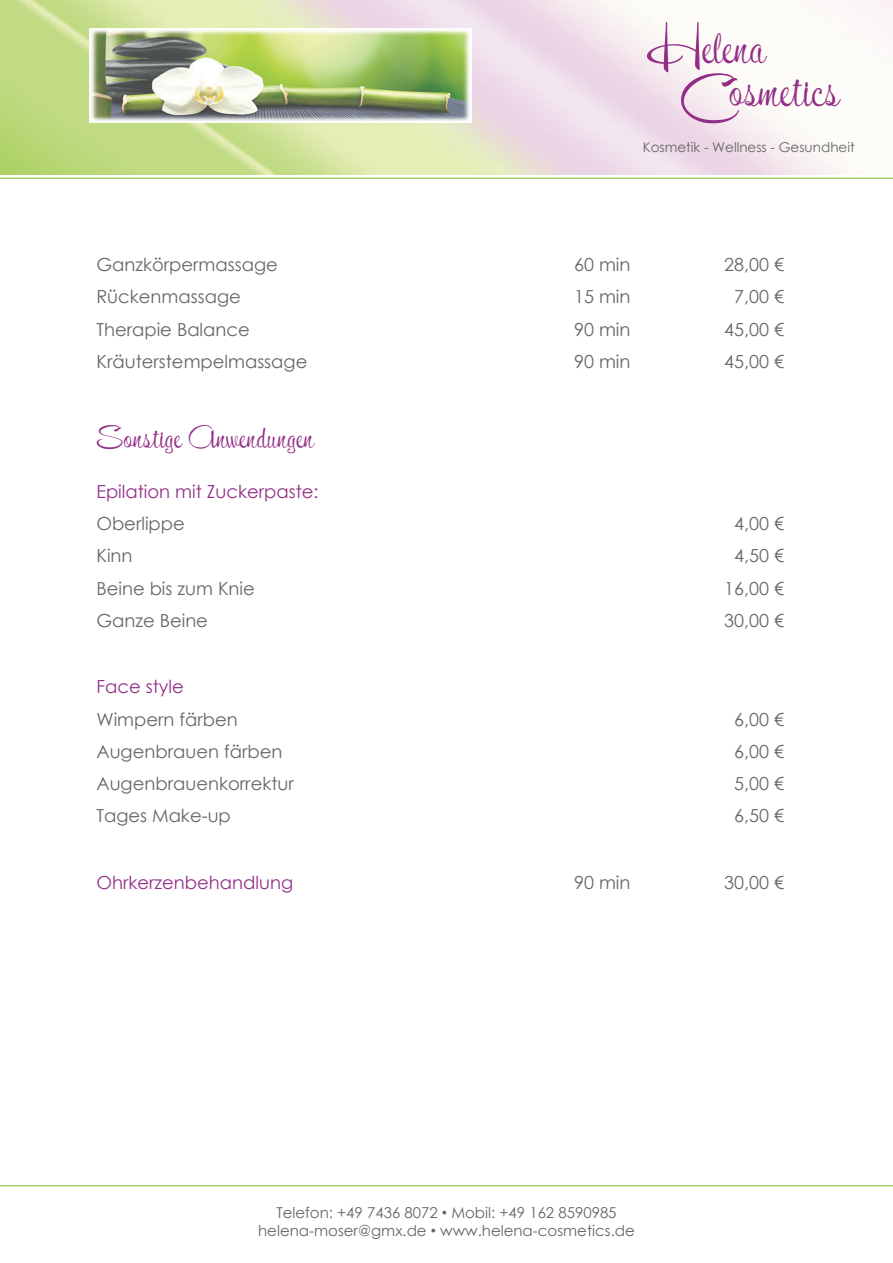
<style>
.page{position:relative;width:893px;height:1263px;background:#fff}
.page>*{position:absolute;margin:0;border:0;box-sizing:border-box;transform-origin:0 0}
.t1{font:57px/51.6px "Kon Tiki Enchanted JF";color:#922e86;text-align:center}
.t2{font:42px/43px "Kon Tiki Enchanted JF";color:#922e86}
.t3{font:27px "Kon Tiki Enchanted JF";color:#922e86}
.t4{font:18px "Century Gothic";color:#666}
.t5{font:18px "Century Gothic";color:#922e86}
.t6{font:15px/18px "Century Gothic";color:#666;text-align:center}
.t7{font:13.5px "Century Gothic";color:#666}
.s1{font-family:"Arial"}
</style>
<div class="page">
<img style="left:0;top:0;width:893px;height:174px">
<img style="left:89px;top:28px;width:382px;height:95px">
<hr style="left:0;top:1185px;width:893px;height:1px;background:#abcc6c">
<hr style="left:0;top:177px;width:893px;height:2px;background:#abcc6c">
<h1 class="t1" style="left:646px;top:20px;width:92px">H<br>C</h1>
<h2 class="t2" style="left:729px;top:25px;width:112px;text-indent:-27px">elena osmetics</h2>
<p class="t7" style="left:643px;top:137px;width:213px">Kosmetik - Wellness - Gesundheit</p>
<p class="t4" style="left:96px;top:252px;width:183px">Ganzkörpermassage</p>
<p class="t4" style="left:574px;top:252px;width:58px">60 min</p>
<p class="t4" style="left:724px;top:252px;width:61px">28,00 €</p>
<p class="t4" style="left:96px;top:284px;width:146px">Rückenmassage</p>
<p class="t4" style="left:574px;top:284px;width:58px">15 min</p>
<p class="t4" style="left:734px;top:284px;width:51px">7,00 €</p>
<p class="t4" style="left:96px;top:317px;width:155px">Therapie Balance</p>
<p class="t4" style="left:574px;top:317px;width:58px">90 min</p>
<p class="t4" style="left:724px;top:317px;width:61px">45,00 €</p>
<p class="t4" style="left:96px;top:349px;width:213px">Kräuterstempelmassage</p>
<p class="t4" style="left:574px;top:349px;width:58px">90 min</p>
<p class="t4" style="left:724px;top:349px;width:61px">45,00 €</p>
<h3 class="t3" style="left:96px;top:420px;width:219px">Sonstige Anwendungen</h3>
<p class="t5" style="left:96px;top:479px;width:224px">Epilation mit Zuckerpaste:</p>
<p class="t4" style="left:96px;top:511px;width:90px">Oberlippe</p>
<p class="t4" style="left:734px;top:511px;width:51px">4,00 €</p>
<p class="t4" style="left:96px;top:543px;width:38px">Kinn</p>
<p class="t4" style="left:734px;top:543px;width:51px">4,50 €</p>
<p class="t4" style="left:96px;top:576px;width:160px">Beine bis zum Knie</p>
<p class="t4" style="left:724px;top:576px;width:61px">16,00 €</p>
<p class="t4" style="left:96px;top:608px;width:113px">Ganze Beine</p>
<p class="t4" style="left:724px;top:608px;width:61px">30,00 €</p>
<p class="t5" style="left:96px;top:674px;width:89px">Face style</p>
<p class="t4" style="left:96px;top:706px;width:143px">Wimpern färben</p>
<p class="t4" style="left:734px;top:706px;width:51px">6,00 €</p>
<p class="t4" style="left:96px;top:739px;width:187px">Augenbrauen färben</p>
<p class="t4" style="left:734px;top:739px;width:51px">6,00 €</p>
<p class="t4" style="left:96px;top:771px;width:199px">Augenbrauenkorrektur</p>
<p class="t4" style="left:734px;top:771px;width:51px">5,00 €</p>
<p class="t4" style="left:96px;top:803px;width:136px">Tages Make-up</p>
<p class="t4" style="left:734px;top:803px;width:51px">6,50 €</p>
<p class="t5" style="left:96px;top:869px;width:198px">Ohrkerzenbehandlung</p>
<p class="t4" style="left:574px;top:869px;width:58px">90 min</p>
<p class="t4" style="left:724px;top:869px;width:61px">30,00 €</p>
<p class="t6" style="left:258px;top:1203px;width:378px">Telefon: +49 7436 8072 <span class="s1">•</span> Mobil: +49 162 8590985 helena-moser@gmx.de <span class="s1">•</span> www.helena-cosmetics.de</p>
</div>
